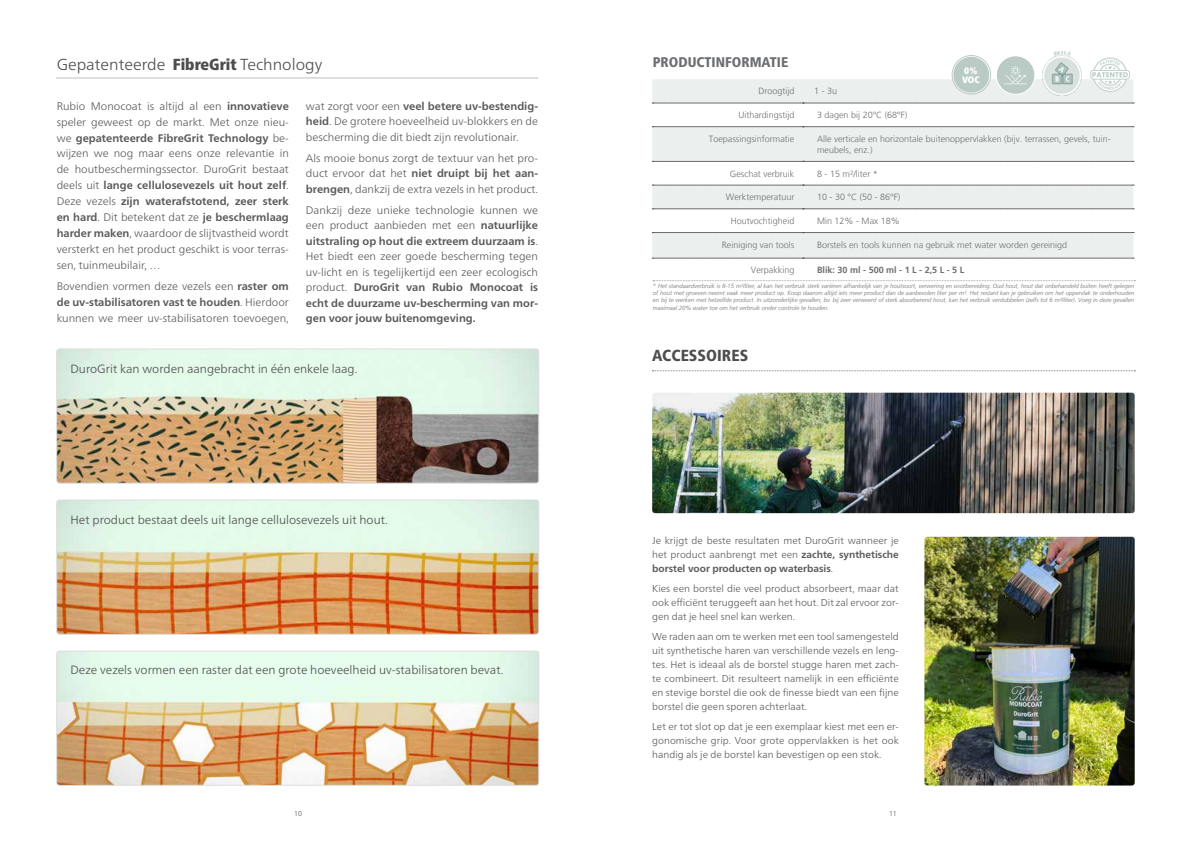
<style>
.page{position:relative;width:1191px;height:842px;background:#fff}
.page>*{position:absolute;margin:0;border:0;box-sizing:border-box;transform-origin:0 0}
.t1{font:300 16px "Frutiger Neue LTW1 G";color:#4d4d4f}
.t2{font:900 condensed 16px "Frutiger LT Std";color:#4d4d4f}
.t3{font:900 condensed 14px "Frutiger LT Std";color:#6d6e71}
.t4{font:300 12px "Frutiger Neue LTW1 G";color:#4d4d4f}
.t5{font:300 11px/15.9px "Frutiger Neue LTW1 G";color:#58595b;text-align:justify}
.t6{font:300 10px/14px "Frutiger Neue LTW1 G";color:#58595b;text-align:justify}
.t7{font:900 condensed 9.3px/9.3px "Frutiger Neue LTW1 G";color:#fff}
.t8{font:300 9px/10.8px "Frutiger LT";color:#6d6e71}
.t9{font:700 9px "Frutiger LT";color:#6d6e71}
.t10{font:300 7px "Frutiger LT Pro";color:#58595b}
.t11{font:italic 300 6px/7.2px "Frutiger LT";color:#6d6e71;text-align:justify}
.s1{font-weight:900;font-stretch:condensed}
.s2{font-weight:700}
</style>
<div class="page">
<img style="left:58px;top:653px;width:481px;height:132px">
<div style="left:56px;top:651px;width:483px;height:134px;border:1px solid #dcddde;border-radius:3px"></div>
<img style="left:58px;top:502px;width:481px;height:132px">
<div style="left:56px;top:500px;width:483px;height:134px;border:1px solid #dcddde;border-radius:3px"></div>
<img style="left:58px;top:349px;width:481px;height:134px">
<div style="left:56px;top:349px;width:483px;height:134px;border:1px solid #dcddde;border-radius:3px"></div>
<img style="left:924px;top:537px;width:210px;height:248px">
<img style="left:652px;top:393px;width:482px;height:120px">
<svg style="left:652px;top:79px;width:481px;height:179px;fill:#ebf0ee"></svg>
<svg style="left:652px;top:185px;width:482px;height:1px"></svg>
<svg style="left:652px;top:209px;width:482px;height:1px"></svg>
<svg style="left:652px;top:232px;width:482px;height:1px"></svg>
<svg style="left:652px;top:258px;width:482px;height:1px"></svg>
<svg style="left:652px;top:103px;width:482px;height:1px"></svg>
<svg style="left:652px;top:127px;width:482px;height:1px"></svg>
<svg style="left:652px;top:161px;width:482px;height:1px"></svg>
<svg style="left:653px;top:280px;width:482px;height:1px"></svg>
<hr style="left:56px;top:78px;width:482px;height:1px;background:#bcbec0">
<svg style="left:652px;top:371px;width:483px;height:1px"></svg>
<div style="left:953px;top:57px;width:36px;height:36px;background:#b9cbc4;border-radius:50%"></div>
<div style="left:952px;top:55px;width:38px;height:39px;border:1px solid #b9cbc4;border-radius:50%"></div>
<img style="left:1041px;top:51px;width:41px;height:44px">
<svg style="left:1090px;top:57px;width:39px;height:35px"></svg>
<div style="left:996px;top:56px;width:38px;height:38px;background:#b9cbc4;border-radius:50%"></div>
<svg style="left:1004px;top:66px;width:22px;height:19px"></svg>
<div style="left:995px;top:55px;width:40px;height:40px;border:1px solid #fff;border-radius:50%"></div>
<h1 class="t1" style="left:57px;top:52px;width:267px">Gepatenteerde <span class="s1">FibreGrit</span> Technology</h1>
<p class="t5" style="left:57px;top:97px;width:234px">Rubio Monocoat is altijd al een <span class="s2">innovatieve </span>speler geweest op de markt. Met onze nieu&shy;we <span class="s2">gepatenteerde FibreGrit Technology</span> be&shy;wijzen we nog maar eens onze relevantie in de houtbeschermingssector. DuroGrit bestaat deels uit <span class="s2">lange cellulosevezels uit hout zelf</span>.<br>Deze vezels <span class="s2">zijn waterafstotend, zeer sterk en hard</span>. Dit betekent dat ze <span class="s2">je beschermlaag harder maken</span>, waardoor de slijtvastheid wordt versterkt en het product geschikt is voor terras&shy;sen, tuinmeubilair, …</p>
<p class="t5" style="left:57px;top:278px;width:234px">Bovendien vormen deze vezels een <span class="s2">raster om de uv-stabilisatoren vast te houden</span>. Hierdoor kunnen we meer uv-stabilisatoren toevoegen,</p>
<p class="t5" style="left:306px;top:97px;width:234px;line-height:15.5px">wat zorgt voor een <span class="s2">veel betere uv-bestendig&shy;heid</span>. De grotere hoeveelheid uv-blokkers en de bescherming die dit biedt zijn revolutionair.</p>
<p class="t5" style="left:306px;top:149px;width:234px;line-height:15.5px">Als mooie bonus zorgt de textuur van het pro&shy;duct ervoor dat het <span class="s2">niet druipt bij het aan&shy;brengen</span>, dankzij de extra vezels in het product.</p>
<p class="t5" style="left:306px;top:202px;width:234px;line-height:15.5px">Dankzij deze unieke technologie kunnen we een product aanbieden met een <span class="s2">natuurlijke uitstraling op hout die extreem duurzaam is</span>.<br>Het biedt een zeer goede bescherming tegen uv-licht en is tegelijkertijd een zeer ecologisch product. <span class="s2">DuroGrit van Rubio Monocoat is echt de duurzame uv-bescherming van mor&shy;gen voor jouw buitenomgeving.</span></p>
<p class="t4" style="left:71px;top:360px;width:288px">DuroGrit kan worden aangebracht in één enkele laag.</p>
<p class="t4" style="left:71px;top:511px;width:319px">Het product bestaat deels uit lange cellulosevezels uit hout.</p>
<p class="t4" style="left:71px;top:661px;width:434px">Deze vezels vormen een raster dat een grote hoeveelheid uv-stabilisatoren bevat.</p>
<p class="t3" style="left:652px;top:54px;width:137px">PRODUCTINFORMATIE</p>
<p class="t8" style="left:758px;top:86px;width:38px">Droogtijd</p>
<p class="t8" style="left:814px;top:86px;width:25px">1 - 3u</p>
<p class="t8" style="left:738px;top:110px;width:58px">Uithardingstijd</p>
<p class="t8" style="left:817px;top:110px;width:92px">3 dagen bij 20°C (68°F)</p>
<p class="t8" style="left:709px;top:134px;width:87px">Toepassingsinformatie</p>
<p class="t8" style="left:817px;top:134px;width:295px">Alle verticale en horizontale buitenoppervlakken (bijv. terrassen, gevels, tuin&shy;meubels, enz.)</p>
<p class="t8" style="left:730px;top:168px;width:66px">Geschat verbruik</p>
<p class="t8" style="left:817px;top:168px;width:62px">8 - 15 m²/liter *</p>
<p class="t8" style="left:726px;top:192px;width:70px">Werktemperatuur</p>
<p class="t8" style="left:817px;top:192px;width:85px">10 - 30 °C (50 - 86°F)</p>
<p class="t8" style="left:731px;top:216px;width:65px">Houtvochtigheid</p>
<p class="t8" style="left:817px;top:216px;width:84px">Min 12% - Max 18%</p>
<p class="t8" style="left:722px;top:239px;width:74px">Reiniging van tools</p>
<p class="t8" style="left:817px;top:239px;width:252px">Borstels en tools kunnen na gebruik met water worden gereinigd</p>
<p class="t8" style="left:751px;top:265px;width:45px">Verpakking</p>
<p class="t9" style="left:817px;top:265px;width:149px">Blik: 30 ml - 500 ml - 1 L - 2,5 L - 5 L</p>
<p class="t11" style="left:653px;top:282px;width:483px">* Het standaardverbruik is 8-15 m²/liter, al kan het verbruik sterk variëren afhankelijk van je houtsoort, verwering en voorbereiding. Oud hout, hout dat onbehandeld buiten heeft gelegen of hout met groeven neemt vaak meer product op. Koop daarom altijd iets meer product dan de aanbevolen liter per m². Het restant kan je gebruiken om het oppervlak te onderhouden en bij te werken met hetzelfde product. In uitzonderlijke gevallen, bv. bij zeer verweerd of sterk absorberend hout, kan het verbruik verdubbelen (zelfs tot 6 m²/liter). Voeg in deze gevallen maximaal 20% water toe om het verbruik onder controle te houden.</p>
<p class="t7" style="left:962px;top:65px;width:19px">0%<br>VOC</p>
<h1 class="t2" style="left:652px;top:345px;width:98px">ACCESSOIRES</h1>
<p class="t6" style="left:652px;top:533px;width:248px">Je krijgt de beste resultaten met DuroGrit wanneer je het product aanbrengt met een <span class="s2">zachte, synthetische borstel voor producten op waterbasis</span>.</p>
<p class="t6" style="left:652px;top:581px;width:248px">Kies een borstel die veel product absorbeert, maar dat ook efficiënt teruggeeft aan het hout. Dit zal ervoor zor&shy;gen dat je heel snel kan werken.</p>
<p class="t6" style="left:652px;top:629px;width:248px">We raden aan om te werken met een tool samengesteld uit synthetische haren van verschillende vezels en leng&shy;tes. Het is ideaal als de borstel stugge haren met zach&shy;te combineert. Dit resulteert namelijk in een efficiënte en stevige borstel die ook de finesse biedt van een fijne borstel die geen sporen achterlaat.</p>
<p class="t6" style="left:652px;top:718px;width:248px">Let er tot slot op dat je een exemplaar kiest met een er&shy;gonomische grip. Voor grote oppervlakken is het ook handig als je de borstel kan bevestigen op een stok.</p>
<p class="t10" style="left:294px;top:810px;width:9px">10</p>
<p class="t10" style="left:889px;top:810px;width:9px">11</p>
</div>
